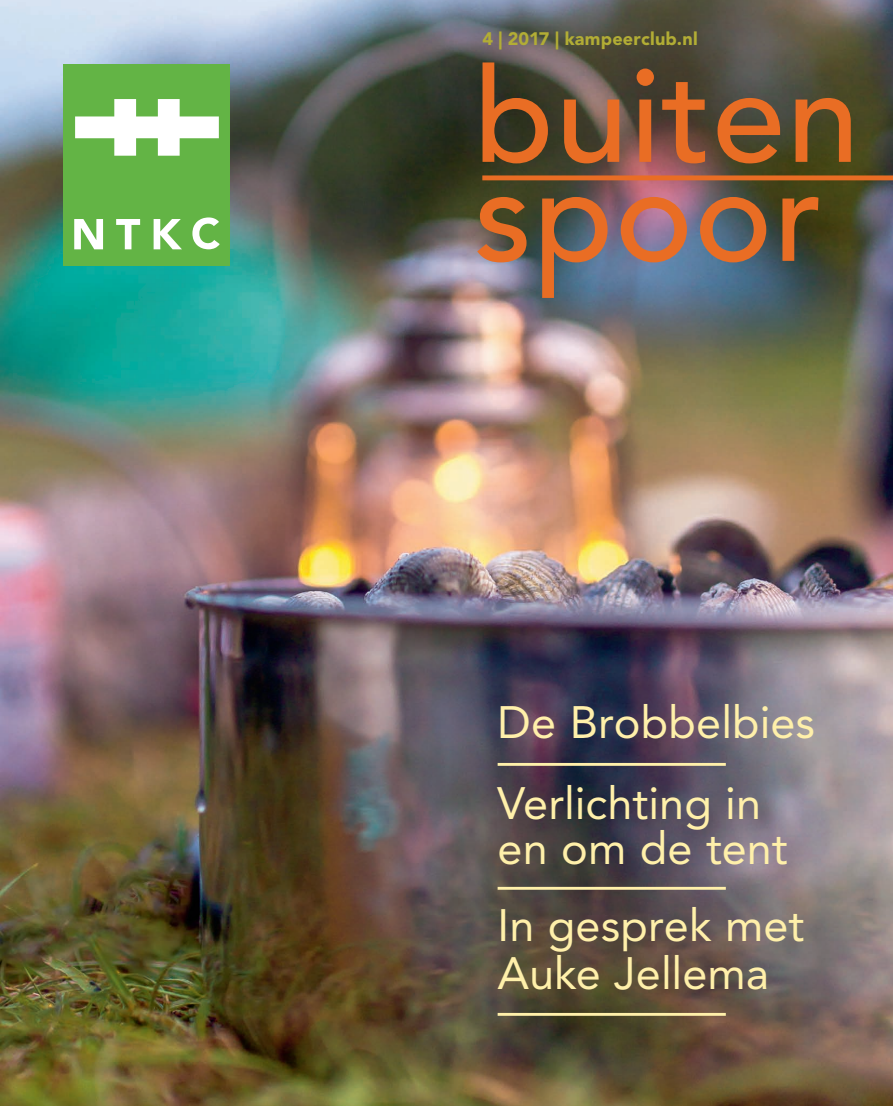
<style>
.page{position:relative;width:893px;height:1106px;background:#fff}
.page>*{position:absolute;margin:0;border:0;box-sizing:border-box;transform-origin:0 0}
.t1{font:500 131.4px/99px "Avenir LT Std";letter-spacing:.01em;color:#e96d24}
.t2{font:45px/81px "Avenir LT Pro";color:#fff0aa}
.t3{font:900 18px "Avenir LT Std";letter-spacing:.01em;color:#b2ad35}
</style>
<div class="page">
<img style="left:0;top:0;width:893px;height:1106px">
<div style="left:64px;top:64px;width:166px;height:201px;background:#63b445"></div>
<svg style="left:75px;top:99px;width:144px;height:57px"></svg>
<svg style="left:192px;top:217px;width:28px;height:32px"></svg>
<svg style="left:74px;top:219px;width:29px;height:30px"></svg>
<svg style="left:116px;top:219px;width:24px;height:30px"></svg>
<svg style="left:154px;top:219px;width:28px;height:30px"></svg>
<div style="left:482px;top:175px;width:411px;height:5px;background:#e96d24"></div>
<hr style="left:498px;top:763px;width:228px;height:2px;background:#fff0aa">
<hr style="left:498px;top:886px;width:228px;height:3px;background:#fff0aa">
<hr style="left:498px;top:1012px;width:228px;height:3px;background:#fff0aa">
<p class="t3" style="left:482px;top:28px;width:217px">4 | 2017 | kampeerclub.nl</p>
<h1 class="t1" style="left:474px;top:70px;width:388px">buiten spoor</h1>
<p class="t2" style="left:498px;top:682px;width:319px">De Brobbelbies<br>Verlichting in</p>
<p class="t2" style="left:498px;top:810px;width:308px;line-height:76.5px">en om de tent<br>In gesprek met</p>
<p class="t2" style="left:498px;top:932px;width:273px">Auke Jellema</p>
</div>
